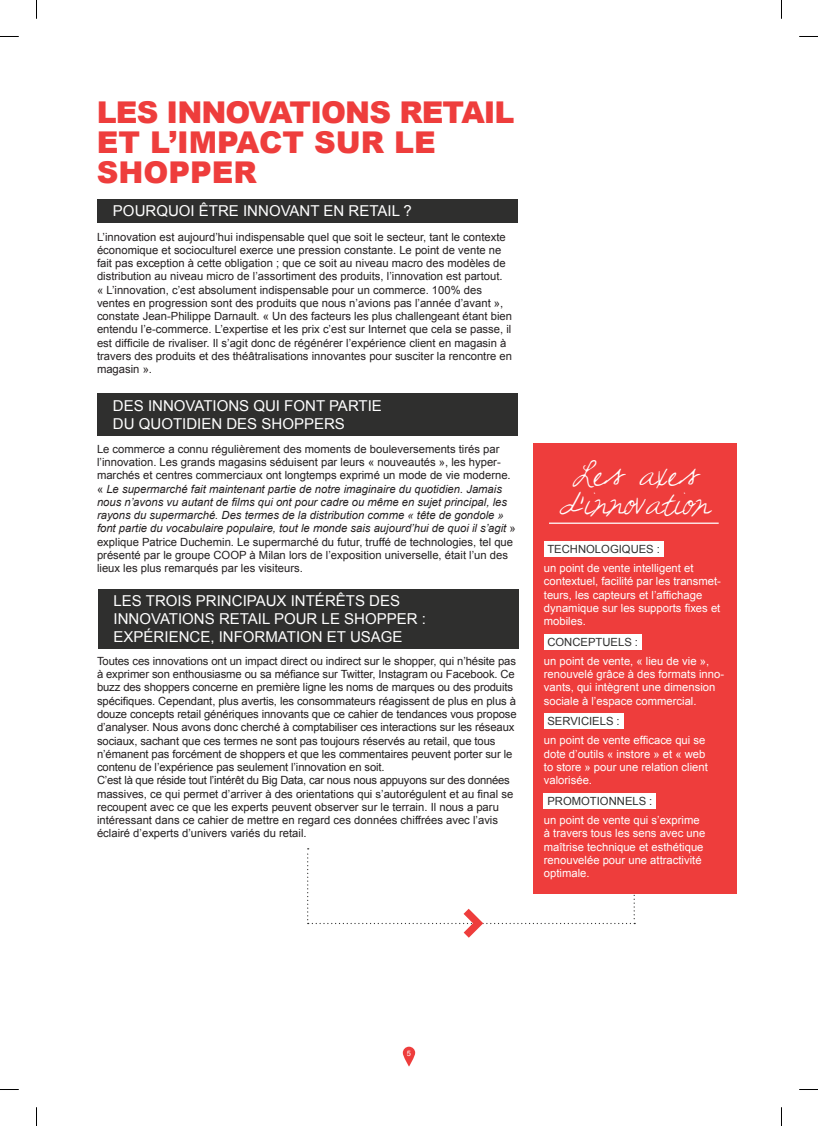
<style>
.page{position:relative;width:818px;height:1126px;background:#fff}
.page>*{position:absolute;margin:0;border:0;box-sizing:border-box;transform-origin:0 0}
.t1{font:900 30px/30px "Arial";letter-spacing:-.03em;color:#ee3d3c}
.t2{font:27.5px/28.8px "Sunshine In My Soul";color:#fff;text-align:center}
.t3{font:15px "Arial";color:#fff}
.t4{font:11.25px/13.2px "Arial";color:#231f20}
.t5{font:11.25px/13.2px "Arial";color:#fff}
.t6{font:11.25px "Arial";color:#2f2f2e}
.t7{font:7.5px "Arial";color:#fff}
.s1{font-style:italic}
</style>
<div class="page">
<svg style="left:307px;top:848px;width:327px;height:90px"></svg>
<div style="left:533px;top:443px;width:203px;height:450px;background:#ee3d3c"></div>
<svg style="left:402px;top:1046px;width:13px;height:20px"></svg>
<div style="left:98px;top:199px;width:419px;height:23px;background:#2f2f2e"></div>
<div style="left:98px;top:393px;width:419px;height:43px;background:#2f2f2e"></div>
<div style="left:98px;top:589px;width:420px;height:59px;background:#2f2f2e"></div>
<div style="left:543px;top:541px;width:120px;height:16px;background:#fff"></div>
<div style="left:543px;top:633px;width:98px;height:16px;background:#fff"></div>
<div style="left:543px;top:713px;width:79px;height:16px;background:#fff"></div>
<div style="left:543px;top:793px;width:112px;height:16px;background:#fff"></div>
<hr style="left:548px;top:522px;width:170px;height:2px;background:#fff">
<svg style="left:0;top:36px;width:19px;height:1px"></svg>
<svg style="left:799px;top:36px;width:18px;height:1px"></svg>
<svg style="left:0;top:1089px;width:19px;height:1px"></svg>
<svg style="left:799px;top:1089px;width:18px;height:1px"></svg>
<svg style="left:36px;top:0;width:1px;height:19px"></svg>
<svg style="left:36px;top:1107px;width:1px;height:18px"></svg>
<h1 class="t1" style="left:97px;top:96px;width:409px">LES INNOVATIONS RETAIL<br>ET L’IMPACT SUR LE<br>SHOPPER</h1>
<h3 class="t3" style="left:113px;top:201px;width:107px">Pourquoi être</h3>
<h3 class="t3" style="left:243px;top:201px;width:114px">innovant en retail</h3>
<h3 class="t3" style="left:403px;top:201px;width:10px">?</h3>
<p class="t4" style="left:97px;top:230px;width:416px">L’innovation est aujourd’hui indispensable quel que soit le secteur, tant le contexte économique et socioculturel exerce une pression constante. Le point de vente ne fait pas exception à cette obligation ; que ce soit au niveau macro des modèles de distribution au niveau micro de l’assortiment des produits, l’innovation est partout.<br>« L’innovation, c’est absolument indispensable pour un commerce. 100% des ventes en progression sont des produits que nous n’avions pas l’année d’avant », constate Jean-Philippe Darnault. « U n des facteurs les plus challengeant étant bien entendu l’e-commerce. L’expertise et les prix c’est sur Internet que cela se passe, il est difficile de rivaliser. Il s’agit donc de régénérer l’expérience client en magasin à travers des produits et des théâtralisations innovantes pour susciter la rencontre en magasin ».</p>
<h3 class="t3" style="left:113px;top:396px;width:91px">Des i nnovatio</h3>
<h3 class="t3" style="left:228px;top:396px;width:111px">ns qui font partie</h3>
<h3 class="t3" style="left:113px;top:414px;width:58px">du quotidie</h3>
<h3 class="t3" style="left:211px;top:414px;width:26px">n des</h3>
<h3 class="t3" style="left:261px;top:414px;width:33px">shoppers</h3>
<p class="t4" style="left:97px;top:442px;width:420px">Le commerce a connu régulièrement des moments de bouleversements tirés par l’innovation. Les grands magasins séduisent par leurs « nouveautés », les hyper&shy;marchés et centres commerciaux ont longtemps exprimé un mode de vie moderne. « <span class="s1">Le supermarché fait maintenant partie de notre imaginaire du quotidien. Jamais nous n’avons vu autant de films qui ont pour cadre ou même en sujet principal, les rayons du supermarché. Des termes de la distribution comme « tête de gondole » font partie du vocabulaire populaire, tout le monde sais aujourd’hui de quoi il s’agit</span> » explique Patrice Duchemin. Le supermarché du futur, truffé de technologies, tel que présenté par le groupe COOP à Milan lors de l’exposition universelle, était l’un des lieux les plus remarqués par les visiteurs.</p>
<h3 class="t3" style="left:113px;top:591px;width:43px">Les trois</h3>
<h3 class="t3" style="left:196px;top:591px;width:46px">principa</h3>
<h3 class="t3" style="left:265px;top:591px;width:51px">ux i ntér</h3>
<h3 class="t3" style="left:335px;top:591px;width:44px">êts des</h3>
<h3 class="t3" style="left:113px;top:609px;width:56px">i nnovatio</h3>
<h3 class="t3" style="left:194px;top:609px;width:35px">ns retail</h3>
<h3 class="t3" style="left:274px;top:609px;width:101px">pour le shopper</h3>
<h3 class="t3" style="left:421px;top:609px;width:6px">:</h3>
<h3 class="t3" style="left:113px;top:627px;width:30px">expérie</h3>
<h3 class="t3" style="left:178px;top:627px;width:66px">nce, informatio</h3>
<h3 class="t3" style="left:312px;top:627px;width:90px">n et usage</h3>
<p class="t4" style="left:97px;top:654px;width:421px">Toutes ces innovations ont un impact direct ou indirect sur le shopper, qui n’hésite pas à exprimer son enthousiasme ou sa méfiance sur Twitter, Instagram ou Facebook. Ce buzz des shoppers concerne en première ligne les noms de marques ou des produits spécifiques. Cependant, plus avertis, les consommateurs réagissent de plus en plus à douze concepts retail génériques innovants que ce cahier de tendances vous propose d’analyser. Nous avons donc cherché à comptabiliser ces interactions sur les réseaux sociaux, sachant que ces termes ne sont pas toujours réservés au retail, que tous n’émanent pas forcément de shoppers et que les commentaires peuvent porter sur le contenu de l’expérience pas seulement l’innovation en soit.<br>C’est là que réside tout l’intérêt du Big Data, car nous nous appuyons sur des données massives, ce qui permet d’arriver à des orientations qui s’autorégulent et au final se recoupent avec ce que les experts peuvent observer sur le terrain. Il nous a paru intéressant dans ce cahier de mettre en regard ces données chiffrées avec l’avis éclairé d’experts d’univers variés du retail.</p>
<h2 class="t2" style="left:559px;top:461px;width:152px">Les axes d’innovation</h2>
<p class="t6" style="left:547px;top:541px;width:48px">Technolo</p>
<p class="t6" style="left:609px;top:541px;width:51px">giques :</p>
<p class="t5" style="left:543px;top:561px;width:178px">un point de vente intelligent et contextuel, facilité par les transmet&shy;teurs, les capteurs et l’affichage dynamique sur les supports fixes et mobiles.</p>
<p class="t5" style="left:543px;top:654px;width:182px">un point de vente, « lieu de vie », renouvelé grâce à des formats inno&shy;vants, qui intègrent une dimension sociale à l’espace commercial.</p>
<p class="t5" style="left:543px;top:734px;width:165px">un point de vente efficace qui se dote d’outils « instore » et « web to store » pour une relation client valorisée.</p>
<p class="t5" style="left:543px;top:813px;width:163px">un point de vente qui s’exprime à travers tous les sens avec une maîtrise technique et esthétique renouvelée pour une attractivité optimale.</p>
<p class="t6" style="left:547px;top:634px;width:34px">Concept</p>
<p class="t6" style="left:602px;top:634px;width:16px">uels</p>
<p class="t6" style="left:634px;top:634px;width:5px">:</p>
<p class="t6" style="left:547px;top:713px;width:9px">ser</p>
<p class="t6" style="left:570px;top:713px;width:15px">viciels</p>
<p class="t6" style="left:616px;top:713px;width:5px">:</p>
<p class="t6" style="left:547px;top:793px;width:9px">promotio</p>
<p class="t6" style="left:608px;top:793px;width:24px">nnels</p>
<p class="t6" style="left:649px;top:793px;width:5px">:</p>
<p class="t7" style="left:406px;top:1048px;width:6px">5</p>
</div>
